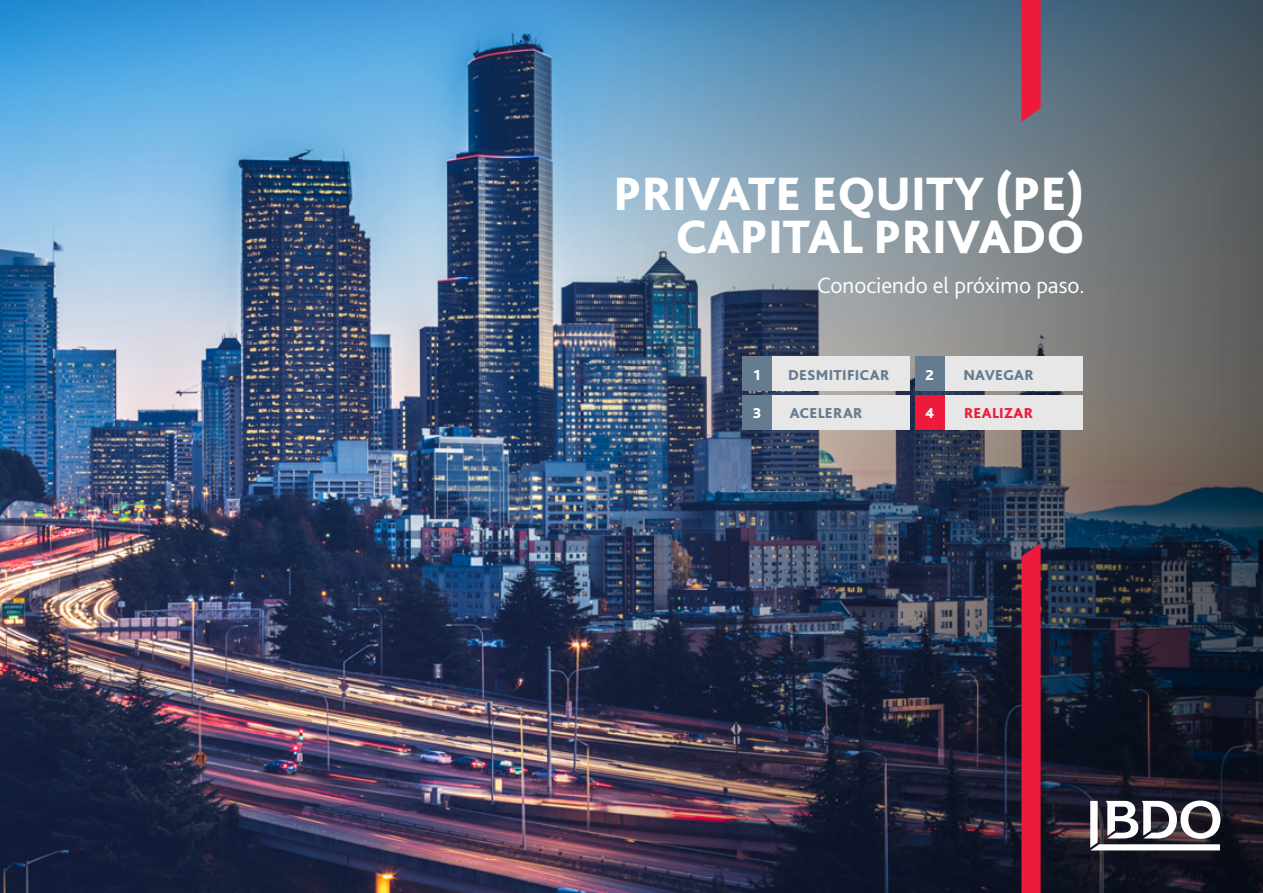
<style>
.page{position:relative;width:1263px;height:893px;background:#fff}
.page>*{position:absolute;margin:0;border:0;box-sizing:border-box;transform-origin:0 0}
.t1{font:800 49.05px/42.9px "Bliss Pro";color:#fff;text-align:right}
.t2{font:300 23.25px "Bliss Pro";color:#fff}
.t3{font:800 15px "Bliss Pro";letter-spacing:.02em;color:#657c90}
.t4{font:800 15px "Bliss Pro";letter-spacing:.02em;color:#ed1a3b}
.t5{font:800 15px "Bliss Pro";color:#fff}
</style>
<div class="page">
<img style="left:0;top:0;width:531px;height:893px">
<img style="left:531px;top:0;width:732px;height:893px">
<svg style="left:1021px;top:543px;width:19px;height:350px;background:#e41b3b"></svg>
<svg style="left:1021px;top:0;width:19px;height:122px;background:#e12141"></svg>
<svg style="left:1090px;top:800px;width:130px;height:50px"></svg>
<div style="left:742px;top:357px;width:168px;height:34px;background:#e7e7e7"></div>
<div style="left:742px;top:357px;width:30px;height:34px;background:#657c90"></div>
<div style="left:915px;top:357px;width:167px;height:34px;background:#e7e7e7"></div>
<div style="left:915px;top:395px;width:167px;height:34px;background:#e7e7e7"></div>
<div style="left:742px;top:395px;width:168px;height:34px;background:#e7e7e7"></div>
<div style="left:742px;top:395px;width:30px;height:34px;background:#657c90"></div>
<div style="left:915px;top:395px;width:29px;height:34px;background:#ed1a3b"></div>
<div style="left:915px;top:357px;width:29px;height:34px;background:#657c90"></div>
<p class="t1" style="left:613px;top:171px;width:473px">PRIVATE EQUITY (PE)<br>CAPITAL PRIVADO</p>
<p class="t2" style="left:817px;top:271px;width:269px">Conociendo el próximo paso.</p>
<p class="t5" style="left:754px;top:365px;width:9px">1</p>
<p class="t3" style="left:788px;top:365px;width:103px">DESMITIFICAR</p>
<p class="t3" style="left:963px;top:365px;width:72px">NAVEGAR</p>
<p class="t5" style="left:753px;top:404px;width:10px">3</p>
<p class="t3" style="left:790px;top:404px;width:74px">ACELERAR</p>
<p class="t5" style="left:925px;top:404px;width:11px">4</p>
<p class="t4" style="left:964px;top:404px;width:71px">REALIZAR</p>
<p class="t5" style="left:925px;top:365px;width:10px">2</p>
</div>
